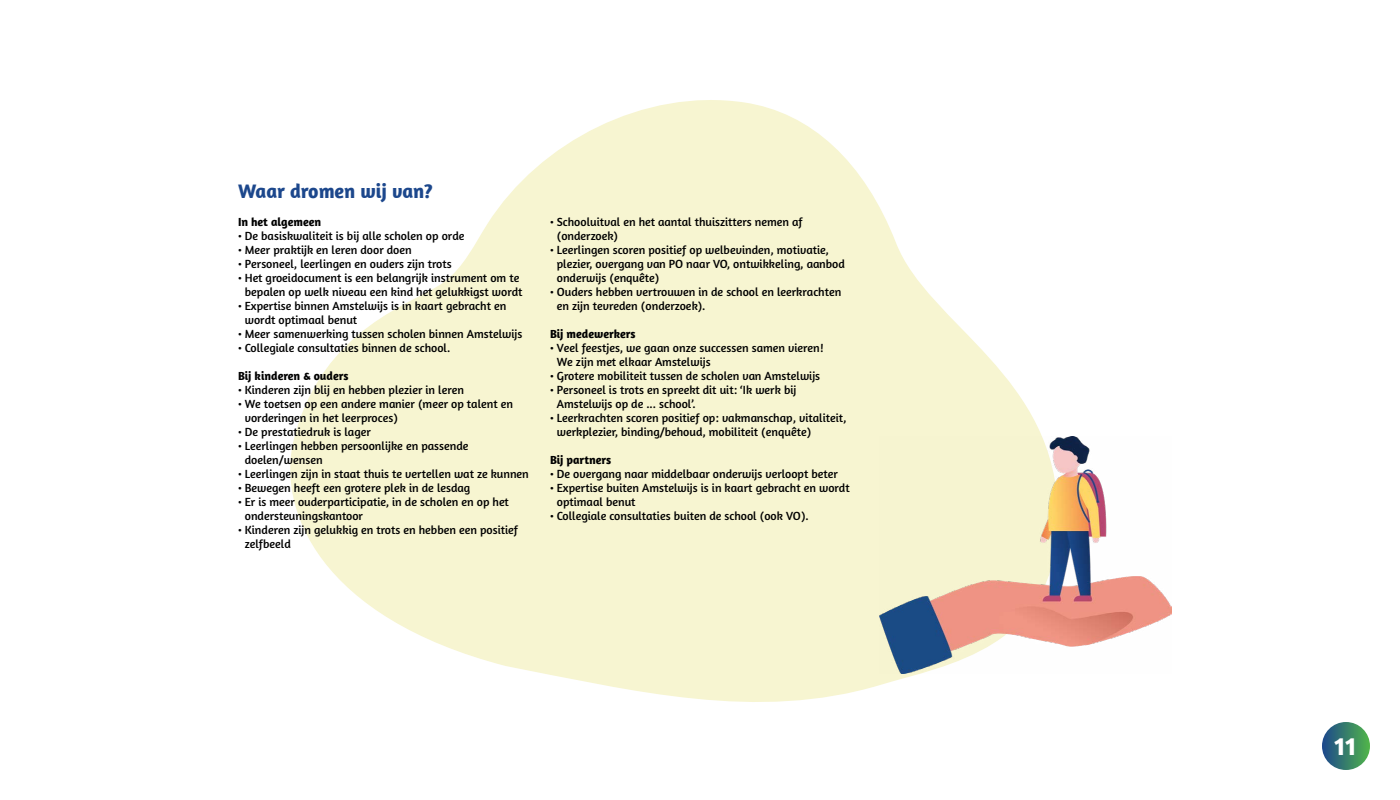
<style>
.page{position:relative;width:1400px;height:800px;background:#fff}
.page>*{position:absolute;margin:0;border:0;box-sizing:border-box;transform-origin:0 0}
.t1{font:700 26px "Amaranth";color:#fff}
.t2{font:700 20px "Amaranth";color:#1c478c}
.t3{font:12px/14px "Amaranth";color:#000}
.t4{font:700 12px "Amaranth";color:#000}
</style>
<div class="page">
<div style="left:1322px;top:722px;width:48px;height:48px;background:linear-gradient(to right,#1f4a8e,#4fb24b);border-radius:24px"></div>
<svg style="left:290px;top:100px;width:752px;height:602px;fill:#f7f5d1"></svg>
<img style="left:879px;top:436px;width:292px;height:238px">
<h2 class="t2" style="left:238px;top:178px;width:196px">Waar dromen wij van?</h2>
<p class="t4" style="left:238px;top:214px;width:85px">In het algemeen</p>
<p class="t3" style="left:238px;top:229px;width:228px">• De basiskwaliteit is bij alle scholen op orde</p>
<p class="t3" style="left:238px;top:243px;width:175px">• Meer praktijk en leren door doen</p>
<p class="t3" style="left:238px;top:257px;width:215px">• Personeel, leerlingen en ouders zijn trots</p>
<p class="t3" style="left:238px;top:271px;width:286px;text-align:center">• Het groeidocument is een belangrijk instrument om te bepalen op welk niveau een kind het gelukkigst wordt</p>
<p class="t3" style="left:245px;top:299px;width:263px;text-indent:-7px">• Expertise binnen Amstelwijs is in kaart gebracht en wordt optimaal benut</p>
<p class="t3" style="left:238px;top:327px;width:286px">• Meer samenwerking tussen scholen binnen Amstelwijs</p>
<p class="t3" style="left:238px;top:341px;width:214px">• Collegiale consultaties binnen de school.</p>
<p class="t4" style="left:238px;top:368px;width:112px">Bij kinderen &amp; ouders</p>
<p class="t3" style="left:238px;top:383px;width:228px">• Kinderen zijn blij en hebben plezier in leren</p>
<p class="t3" style="left:245px;top:397px;width:270px;text-indent:-7px">• We toetsen op een andere manier (meer op talent en vorderingen in het leerproces)</p>
<p class="t3" style="left:238px;top:425px;width:134px">• De prestatiedruk is lager</p>
<p class="t3" style="left:245px;top:439px;width:225px;text-indent:-7px">• Leerlingen hebben persoonlijke en passende doelen/wensen</p>
<p class="t3" style="left:238px;top:467px;width:292px">• Leerlingen zijn in staat thuis te vertellen wat ze kunnen</p>
<p class="t3" style="left:238px;top:481px;width:234px">• Bewegen heeft een grotere plek in de lesdag</p>
<p class="t3" style="left:245px;top:495px;width:266px;text-indent:-7px">• Er is meer ouderparticipatie, in de scholen en op het ondersteuningskantoor</p>
<p class="t3" style="left:245px;top:523px;width:275px;text-indent:-7px">• Kinderen zijn gelukkig en trots en hebben een positief zelfbeeld</p>
<p class="t3" style="left:557px;top:215px;width:248px;text-indent:-7px">• Schooluitval en het aantal thuiszitters nemen af (onderzoek)</p>
<p class="t3" style="left:557px;top:243px;width:290px;text-indent:-7px">• Leerlingen scoren positief op welbevinden, motivatie, plezier, overgang van PO naar VO, ontwikkeling, aanbod onderwijs (enquête)</p>
<p class="t3" style="left:557px;top:285px;width:286px;text-indent:-7px">• Ouders hebben vertrouwen in de school en leerkrachten en zijn tevreden (onderzoek).</p>
<p class="t4" style="left:550px;top:326px;width:87px">Bij medewerkers</p>
<p class="t3" style="left:557px;top:341px;width:268px;text-indent:-7px">• Veel feestjes, we gaan onze successen samen vieren!<br>We zijn met elkaar Amstelwijs</p>
<p class="t3" style="left:550px;top:369px;width:272px">• Grotere mobiliteit tussen de scholen van Amstelwijs</p>
<p class="t3" style="left:557px;top:383px;width:241px;text-indent:-7px">• Personeel is trots en spreekt dit uit: ‘Ik werk bij<br>Amstelwijs op de ... school’.</p>
<p class="t3" style="left:557px;top:411px;width:291px;text-indent:-7px">• Leerkrachten scoren positief op: vakmanschap, vitaliteit, werkplezier, binding/behoud, mobiliteit (enquête)</p>
<p class="t4" style="left:550px;top:452px;width:63px">Bij partners</p>
<p class="t3" style="left:550px;top:467px;width:289px">• De overgang naar middelbaar onderwijs verloopt beter</p>
<p class="t3" style="left:557px;top:481px;width:294px;text-indent:-7px">• Expertise buiten Amstelwijs is in kaart gebracht en wordt optimaal benut</p>
<p class="t3" style="left:550px;top:509px;width:260px">• Collegiale consultaties buiten de school (ook VO).</p>
<h1 class="t1" style="left:1335px;top:729px;width:23px">11</h1>
</div>
